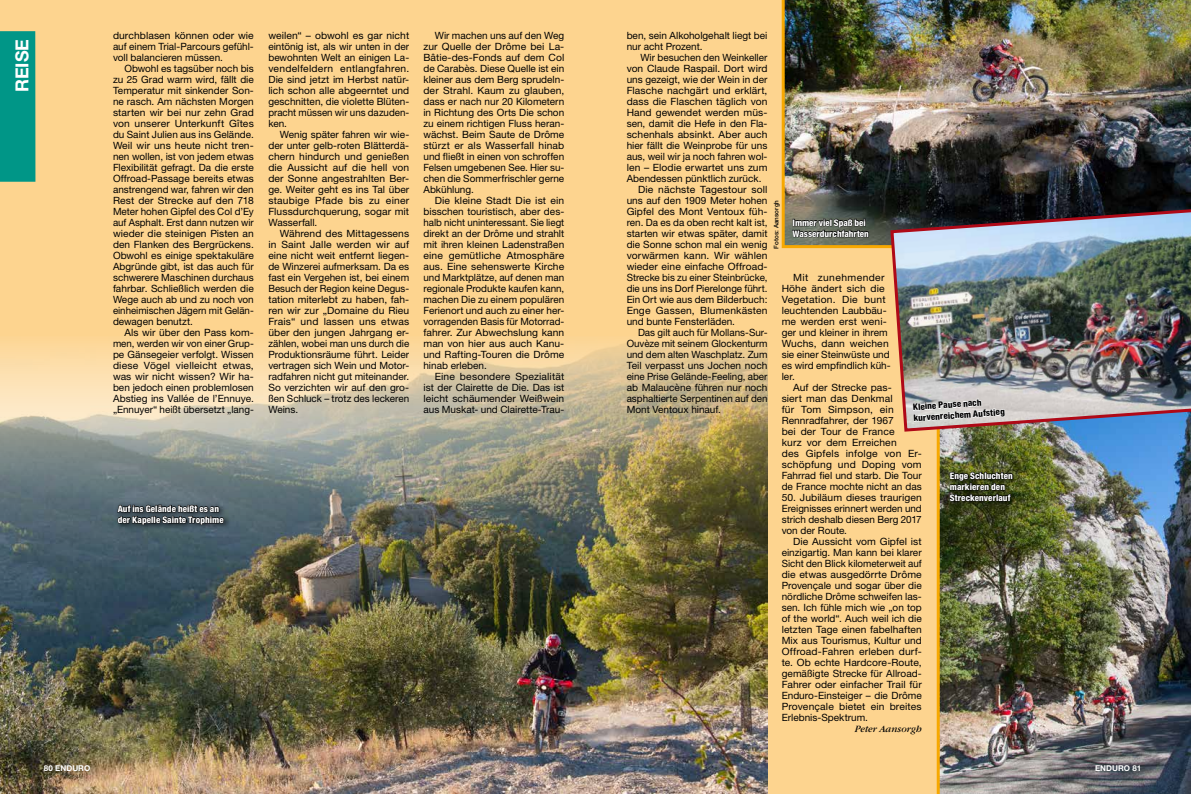
<style>
.page{position:relative;width:1191px;height:794px;background:#fff}
.page>*{position:absolute;margin:0;border:0;box-sizing:border-box;transform-origin:0 0}
.t1{font:700 18px "Helvetica Neue";color:#fff}
.t2{font:10px/11px "Helvetica Neue";color:#000;text-align:justify}
.t3{font:italic 10px "Garamond";color:#000}
.t4{font:800 condensed 9px/11px "Helvetica Neue";letter-spacing:.005em;color:#fff}
.t5{font:800 condensed 9px/11px "Helvetica Neue";color:#000}
.t6{font:700 8px "Helvetica Neue";color:#fff}
.t7{font:500 6.3px "Helvetica Neue";letter-spacing:.01em;color:#000}
</style>
<div class="page">
<div style="left:0;top:0;width:936px;height:794px;background:#fdd48f"></div>
<img style="left:781px;top:0;width:410px;height:248px">
<img style="left:936px;top:433px;width:255px;height:361px">
<img style="left:0;top:336px;width:767px;height:458px">
<img style="left:888px;top:205px;width:303px;height:228px">
<div style="left:114px;top:502px;width:117px;height:30px;background:#000;opacity:.75"></div>
<svg style="left:117px;top:500px;width:107px;height:25px;background:#2b343a"></svg>
<svg style="left:792px;top:219px;width:77px;height:26px;background:#3f443b"></svg>
<div style="left:946px;top:468px;width:74px;height:40px;background:#000;opacity:.75"></div>
<svg style="left:949px;top:472px;width:64px;height:35px;background:#1e220c"></svg>
<svg style="left:912px;top:387px;width:93px;height:50px"></svg>
<div style="left:0;top:31px;width:35px;height:151px;background:#009687"></div>
<h1 class="t1" style="left:11px;top:92px;width:55px;rotate:-90deg">REISE</h1>
<p class="t2" style="left:113px;top:29px;width:142px">durchblasen können oder wie auf einem Trial-Parcours gefühl&shy;voll balancieren müssen.</p>
<p class="t2" style="left:113px;top:62px;width:142px;text-indent:11px">Obwohl es tagsüber noch bis zu 25 Grad warm wird, fällt die Temperatur mit sinkender Son&shy;ne rasch. Am nächsten Morgen starten wir bei nur zehn Grad von unserer Unterkunft Gîtes du Saint Julien aus ins Gelände.<br>Weil wir uns heute nicht tren&shy;nen wollen, ist von jedem etwas Flexibilität gefragt. Da die erste Offroad-Passage bereits etwas anstrengend war, fahren wir den Rest der Strecke auf den 718<br>Meter hohen Gipfel des Col d’Ey auf Asphalt. Erst dann nutzen wir wieder die steinigen Pisten an den Flanken des Bergrückens.<br>Obwohl es einige spektakuläre Abgründe gibt, ist das auch für schwerere Maschinen durchaus fahrbar. Schließlich werden die Wege auch ab und zu noch von einheimischen Jägern mit Gelän&shy;dewagen benutzt.</p>
<p class="t2" style="left:113px;top:326px;width:142px;text-indent:11px">Als wir über den Pass kom&shy;men, werden wir von einer Grup&shy;pe Gänsegeier verfolgt. Wissen diese Vögel vielleicht etwas, was wir nicht wissen? Wir ha&shy;ben jedoch einen problemlosen Abstieg ins Vallée de l’Ennuye. „Ennuyer“ heißt übersetzt „lang-</p>
<p class="t2" style="left:268px;top:29px;width:142px">weilen“ – obwohl es gar nicht eintönig ist, als wir unten in der bewohnten Welt an einigen La&shy;vendelfeldern entlangfahren.<br>Die sind jetzt im Herbst natür&shy;lich schon alle abgeerntet und geschnitten, die violette Blüten&shy;pracht müssen wir uns dazuden&shy;ken.</p>
<p class="t2" style="left:268px;top:128px;width:142px;text-indent:11px">Wenig später fahren wir wie&shy;der unter gelb-roten Blätterdä&shy;chern hindurch und genießen die Aussicht auf die hell von der Sonne angestrahlten Ber&shy;ge. Weiter geht es ins Tal über staubige Pfade bis zu einer Flussdurchquerung, sogar mit Wasserfall.</p>
<p class="t2" style="left:268px;top:227px;width:142px;text-indent:11px">Während des Mittagessens in Saint Jalle werden wir auf eine nicht weit entfernt liegen&shy;de Winzerei aufmerksam. Da es fast ein Vergehen ist, bei einem Besuch der Region keine Degus&shy;tation miterlebt zu haben, fah&shy;ren wir zur „Domaine du Rieu Frais“ und lassen uns etwas über den jungen Jahrgang er&shy;zählen, wobei man uns durch die Produktionsräume führt. Leider vertragen sich Wein und Motor&shy;radfahren nicht gut miteinander.<br>So verzichten wir auf den gro&shy;ßen Schluck – trotz des leckeren Weins.</p>
<p class="t2" style="left:423px;top:29px;width:142px;text-indent:11px">Wir machen uns auf den Weg zur Quelle der Drôme bei La-Bâtie-des-Fonds auf dem Col de Carabès. Diese Quelle ist ein kleiner aus dem Berg sprudeln&shy;der Strahl. Kaum zu glauben, dass er nach nur 20 Kilometern in Richtung des Orts Die schon zu einem richtigen Fluss heran&shy;wächst. Beim Saute de Drôme stürzt er als Wasserfall hinab und fließt in einen von schroffen Felsen umgebenen See. Hier su&shy;chen die Sommerfrischler gerne Abkühlung.</p>
<p class="t2" style="left:423px;top:194px;width:142px;text-indent:11px">Die kleine Stadt Die ist ein bisschen touristisch, aber des&shy;halb nicht uninteressant. Sie liegt direkt an der Drôme und strahlt mit ihren kleinen Ladenstraßen eine gemütliche Atmosphäre aus. Eine sehenswerte Kirche und Marktplätze, auf denen man regionale Produkte kaufen kann, machen Die zu einem populären Ferienort und auch zu einer her&shy;vorragenden Basis für Motorrad&shy;fahrer. Zur Abwechslung kann man von hier aus auch Kanu&shy;und Rafting-Touren die Drôme hinab erleben.</p>
<p class="t2" style="left:423px;top:370px;width:142px;text-indent:11px">Eine besondere Spezialität ist der Clairette de Die. Das ist leicht schäumender Weißwein aus Muskat- und Clairette-Trau-</p>
<p class="t4" style="left:118px;top:503px;width:108px">Auf ins Gelände heißt es an der Kapelle Sainte Trophime</p>
<p class="t6" style="left:44px;top:763px;width:48px">80 ENDURO</p>
<p class="t6" style="left:44px;top:763px;width:10px">78</p>
<p class="t2" style="left:626px;top:29px;width:142px">ben, sein Alkoholgehalt liegt bei nur acht Prozent.</p>
<p class="t2" style="left:640px;top:51px;width:129px">Wir besuchen den Weinkeller</p>
<p class="t2" style="left:626px;top:62px;width:142px">von Claude Raspail. Dort wird</p>
<p class="t2" style="left:626px;top:73px;width:142px">uns gezeigt, wie der Wein in der</p>
<p class="t2" style="left:626px;top:84px;width:142px">Flasche nachgärt und erklärt,</p>
<p class="t2" style="left:626px;top:95px;width:142px">dass die Flaschen täglich von</p>
<p class="t2" style="left:626px;top:106px;width:142px">Hand gewendet werden müs-</p>
<p class="t2" style="left:626px;top:117px;width:142px">sen, damit die Hefe in den Fla-</p>
<p class="t2" style="left:626px;top:128px;width:142px">schenhals absinkt. Aber auch</p>
<p class="t2" style="left:626px;top:139px;width:142px">hier fällt die Weinprobe für uns</p>
<p class="t2" style="left:626px;top:150px;width:142px">aus, weil wir ja noch fahren wol-</p>
<p class="t2" style="left:626px;top:161px;width:142px">len – Elodie erwartet uns zum</p>
<p class="t2" style="left:626px;top:172px;width:136px">Abendessen pünktlich zurück.</p>
<p class="t2" style="left:638px;top:183px;width:131px">Die nächste Tagestour soll</p>
<p class="t2" style="left:626px;top:194px;width:142px">uns auf den 1909 Meter hohen</p>
<p class="t2" style="left:626px;top:205px;width:142px">Gipfel des Mont Ventoux füh-</p>
<p class="t2" style="left:626px;top:216px;width:142px">ren. Da es da oben recht kalt ist,</p>
<p class="t2" style="left:626px;top:227px;width:142px">starten wir etwas später, damit</p>
<p class="t2" style="left:626px;top:238px;width:142px">die Sonne schon mal ein wenig</p>
<p class="t2" style="left:626px;top:249px;width:142px">vorwärmen kann. Wir wählen</p>
<p class="t2" style="left:626px;top:260px;width:142px">wieder eine einfache Offroad-</p>
<p class="t2" style="left:626px;top:271px;width:142px">Strecke bis zu einer Steinbrücke,</p>
<p class="t2" style="left:626px;top:282px;width:142px">die uns ins Dorf Pierelonge führt.</p>
<p class="t2" style="left:626px;top:293px;width:142px">Ein Ort wie aus dem Bilderbuch:</p>
<p class="t2" style="left:626px;top:304px;width:142px">Enge Gassen, Blumenkästen</p>
<p class="t2" style="left:626px;top:315px;width:110px">und bunte Fensterläden.</p>
<p class="t2" style="left:638px;top:326px;width:131px">Das gilt auch für Mollans-Sur-</p>
<p class="t2" style="left:626px;top:337px;width:142px">Ouvèze mit seinem Glockenturm</p>
<p class="t2" style="left:626px;top:348px;width:142px">und dem alten Waschplatz. Zum</p>
<p class="t2" style="left:626px;top:359px;width:142px">Teil verpasst uns Jochen noch</p>
<p class="t2" style="left:626px;top:370px;width:142px">eine Prise Gelände-Feeling, aber</p>
<p class="t2" style="left:626px;top:381px;width:142px">ab Malaucène führen nur noch</p>
<p class="t2" style="left:626px;top:392px;width:142px">asphaltierte Serpentinen auf den</p>
<p class="t2" style="left:626px;top:403px;width:96px">Mont Ventoux hinauf.</p>
<p class="t7" style="left:772px;top:249px;width:50px;rotate:-90deg">Fotos: Aansorgh</p>
<p class="t4" style="left:792px;top:217px;width:78px">Immer viel Spaß bei<br>Wasserdurchfahrten</p>
<p class="t2" style="left:781px;top:271px;width:111px;text-align:left;text-indent:11px">Mit zunehmender<br>Höhe ändert sich die<br>Vegetation. Die bunt leuchtenden Laubbäu&shy;me werden erst weni&shy;ger und kleiner in ihrem<br>Wuchs, dann weichen sie einer Steinwüste und es wird empfindlich küh&shy;ler.</p>
<p class="t2" style="left:781px;top:381px;width:142px;text-align:left;text-indent:11px">Auf der Strecke pas-<br>siert man das Denkmal<br>für Tom Simpson, ein<br>Rennradfahrer, der 1967<br>bei der Tour de France<br>kurz vor dem Erreichen<br>des Gipfels infolge von Er&shy;schöpfung und Doping vom<br>Fahrrad fiel und starb. Die Tour de France mochte nicht an das</p>
<p class="t2" style="left:781px;top:491px;width:141px">50. Jubiläum dieses traurigen Ereignisses erinnert werden und strich deshalb diesen Berg 2017 von der Route.</p>
<p class="t2" style="left:781px;top:535px;width:142px;text-indent:11px">Die Aussicht vom Gipfel ist einzigartig. Man kann bei klarer Sicht den Blick kilometerweit auf die etwas ausgedörrte Drôme Provençale und sogar über die nördliche Drôme schweifen las&shy;sen. Ich fühle mich wie „on top of the world“. Auch weil ich die letzten Tage einen fabelhaften Mix aus Tourismus, Kultur und Offroad-Fahren erleben durf&shy;te. Ob echte Hardcore-Route, gemäßigte Strecke für Allroad-Fahrer oder einfacher Trail für Enduro-Einsteiger – die Drôme Provençale bietet ein breites Erlebnis-Spektrum.</p>
<p class="t3" style="left:854px;top:723px;width:69px">Peter Aansorgh</p>
<p class="t5" style="left:912px;top:401px;width:93px;rotate:-4deg">Kleine Pause nach kurvenreichem Aufstieg</p>
<p class="t4" style="left:949px;top:470px;width:64px">Enge Schluchten markieren den<br>Streckenverlauf</p>
<p class="t6" style="left:1095px;top:763px;width:48px">ENDURO 81</p>
</div>
